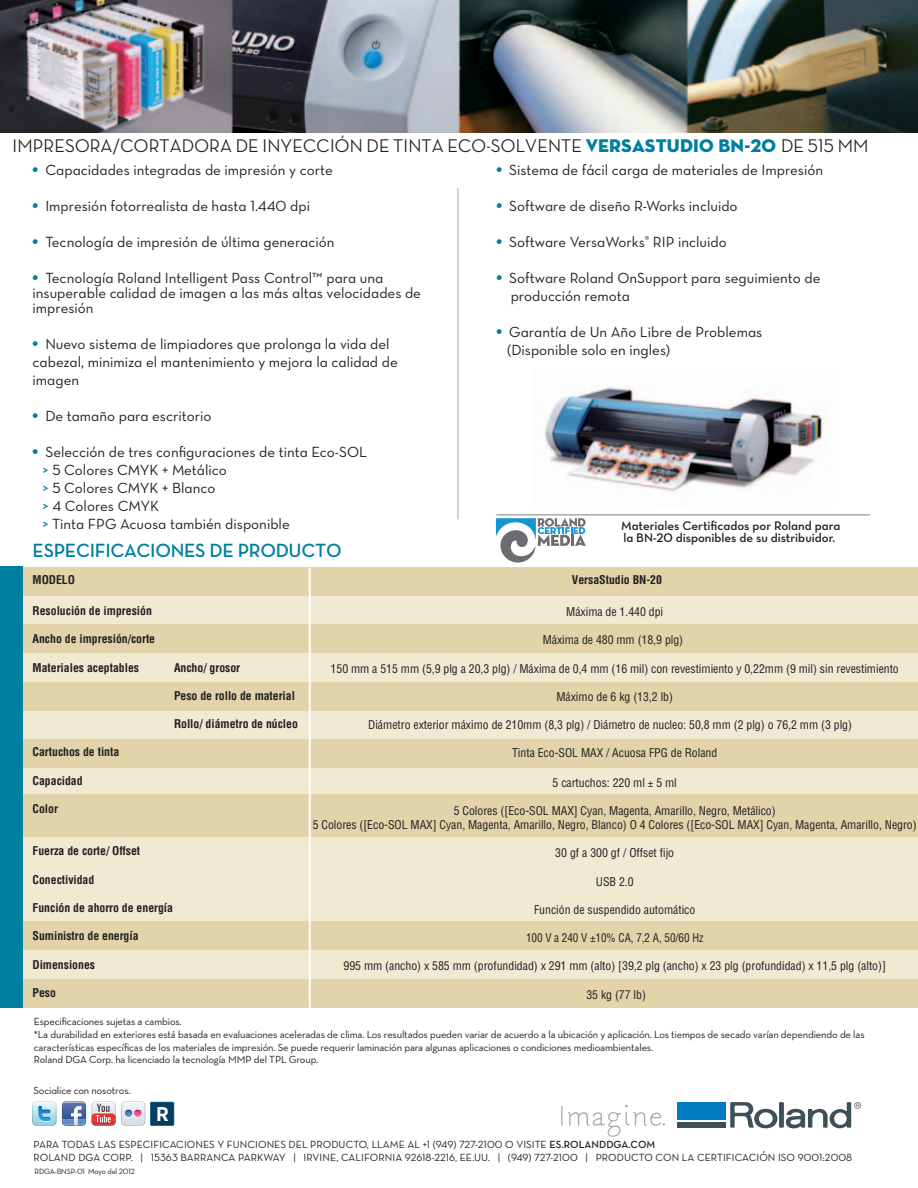
<style>
.page{position:relative;width:918px;height:1188px;background:#fff}
.page>*{position:absolute;margin:0;border:0;box-sizing:border-box;transform-origin:0 0}
.t1{font:700 20.55px "Neutraface 2 Text";color:#fff}
.t2{font:19.5px "Neutra Text Demi Alt";letter-spacing:-.015em;color:#0080a0}
.t3{font:500 18.75px "Neutra Disp";letter-spacing:.01em;color:#231f20}
.t4{font:15px/18px "Neutra Text Book Alt";color:#231f20}
.t5{font:12.75px/12px "Neutra Text Demi Alt";color:#231f20}
.t6{font:condensed 11.85px/14.1px "Helvetica LT Std";letter-spacing:-.005em;color:#231f20;text-align:center}
.t7{font:700 condensed 11.85px "Helvetica LT Std";letter-spacing:-.005em;color:#231f20}
.t8{font:condensed 11.85px "Helvetica LT Std";letter-spacing:-.005em;color:#231f20;scale:.94 1}
.t9{font:10.5px/12.6px "Neutra Text";letter-spacing:-.015em;color:#231f20}
.t10{font:10.5px/13.6px "Neutra Text Book Alt";letter-spacing:.005em;color:#231f20}
.t11{font:10.5px "Neutra Text Book Alt";letter-spacing:-.015em;color:#231f20}
.t12{font:7.8px "Neutra Text Book Alt";letter-spacing:-.02em;color:#231f20}
.s1{font-family:"Neutra Disp Titling";font-weight:400;color:#0080a0}
.s2{font-family:"Neutra Disp Titling";font-size:18px;color:#0080a0}
.s3{font-family:"Neutra Text Demi Alt";color:#0080a0}
.s4{font-size:11.25px}
.s5{font-family:"Neutra Text Demi Alt"}
</style>
<div class="page">
<div style="left:0;top:567px;width:918px;height:441px;background:#f1ead3"></div>
<div style="left:0;top:567px;width:918px;height:28px;background:#e2d3aa"></div>
<div style="left:0;top:624px;width:918px;height:28px;background:#e2d3aa"></div>
<div style="left:0;top:682px;width:918px;height:29px;background:#e2d3aa"></div>
<div style="left:0;top:739px;width:918px;height:29px;background:#e2d3aa"></div>
<div style="left:0;top:921px;width:918px;height:28px;background:#e2d3aa"></div>
<div style="left:0;top:979px;width:918px;height:29px;background:#e2d3aa"></div>
<div style="left:0;top:794px;width:918px;height:43px;background:#e2d3aa"></div>
<div style="left:0;top:567px;width:23px;height:441px;background:#0080a0"></div>
<hr style="left:309px;top:568px;width:2px;height:28px;background:#fff">
<hr style="left:309px;top:594px;width:2px;height:414px;background:#fff">
<img style="left:543px;top:387px;width:281px;height:106px">
<img style="left:0;top:0;width:917px;height:133px">
<svg style="left:150px;top:1102px;width:24px;height:24px"></svg>
<div style="left:151px;top:1102px;width:23px;height:23px;background:#063d60"></div>
<svg style="left:62px;top:1101px;width:24px;height:25px"></svg>
<svg style="left:32px;top:1101px;width:24px;height:25px"></svg>
<svg style="left:92px;top:1101px;width:53px;height:25px"></svg>
<hr style="left:917px;top:0;width:1px;height:145px;background:#0080a0">
<img style="left:917px;top:0;width:1px;height:54px">
<svg style="left:561px;top:1105px;width:104px;height:32px"></svg>
<div style="left:779px;top:1102px;width:5px;height:26px;background:#3d4f59"></div>
<svg style="left:730px;top:1102px;width:47px;height:26px"></svg>
<div style="left:677px;top:1122px;width:48px;height:6px;background:#3d4f59"></div>
<div style="left:677px;top:1102px;width:48px;height:17px;background:#007ac0"></div>
<svg style="left:786px;top:1102px;width:75px;height:27px"></svg>
<svg style="left:496px;top:518px;width:90px;height:45px"></svg>
<hr style="left:496px;top:514px;width:374px;height:2px;background:#a8a9ad">
<hr style="left:458px;top:188px;width:1px;height:331px;background:#a8a9ad">
<p class="t3" style="left:13px;top:136px;width:858px">IMPRESORA/CORTADORA DE INYECCIÓN DE TINTA ECO-SOLVENTE <span class="s1">VERSASTUDIO BN-20</span> DE 515 MM</p>
<p class="t4" style="left:496px;top:161px;width:328px"><span class="s2">•</span> Sistema de fácil carga de materiales de Impresión</p>
<p class="t4" style="left:496px;top:197px;width:243px"><span class="s2">•</span> Software de diseño R-Works incluido</p>
<p class="t4" style="left:496px;top:233px;width:232px"><span class="s2">•</span> Software VersaWorks<sup>®</sup> RIP incluido</p>
<p class="t4" style="left:511px;top:269px;width:311px;text-indent:-14px"><span class="s2">•</span> Software Roland OnSupport para seguimiento de producción remota</p>
<p class="t4" style="left:507px;top:323px;width:257px;text-indent:-11px"><span class="s2">•</span> Garantía de Un Año Libre de Problemas (Disponible solo en ingles)</p>
<p class="t4" style="left:33px;top:161px;width:302px"><span class="s2">•</span> Capacidades integradas de impresión y corte</p>
<p class="t4" style="left:33px;top:197px;width:279px"><span class="s2">•</span> Impresión fotorrealista de hasta 1.440 dpi</p>
<p class="t4" style="left:33px;top:233px;width:303px"><span class="s2">•</span> Tecnología de impresión de última generación</p>
<p class="t4" style="left:33px;top:271px;width:390px;line-height:15px"><span class="s2">•</span> Tecnología Roland Intelligent Pass Control™ para una insuperable calidad de imagen a las más altas velocidades de impresión</p>
<p class="t4" style="left:33px;top:335px;width:367px"><span class="s2">•</span> Nuevo sistema de limpiadores que prolonga la vida del cabezal, minimiza el mantenimiento y mejora la calidad de imagen</p>
<p class="t4" style="left:33px;top:407px;width:180px"><span class="s2">•</span> De tamaño para escritorio</p>
<p class="t4" style="left:43px;top:443px;width:326px;text-indent:-10px"><span class="s2">•</span> Selección de tres configuraciones de tinta Eco-SOL <span class="s3">&gt;</span> 5 Colores CMYK + Metálico<br><span class="s3">&gt;</span> 5 Colores CMYK + Blanco<br><span class="s3">&gt;</span> 4 Colores CMYK<br><span class="s3">&gt;</span> Tinta FPG Acuosa también disponible</p>
<p class="t5" style="left:621px;top:519px;width:221px">Materiales Certificados por Roland para la BN-20 disponibles de su distribuidor.</p>
<h2 class="t2" style="left:33px;top:539px;width:311px">ESPECIFICACIONES DE PRODUCTO</h2>
<p class="t7" style="left:33px;top:573px;width:44px">MODELO</p>
<p class="t7" style="left:572px;top:573px;width:92px">VersaStudio BN-20</p>
<p class="t7" style="left:33px;top:603px;width:121px">Resolución de impresión</p>
<p class="t7" style="left:33px;top:631px;width:124px">Ancho de impresión/corte</p>
<p class="t7" style="left:33px;top:660px;width:108px">Materiales aceptables</p>
<p class="t7" style="left:174px;top:660px;width:68px">Ancho/ grosor</p>
<p class="t7" style="left:174px;top:688px;width:122px">Peso de rollo de material</p>
<p class="t7" style="left:174px;top:716px;width:125px">Rollo/ diámetro de núcleo</p>
<p class="t7" style="left:33px;top:745px;width:88px">Cartuchos de tinta</p>
<p class="t7" style="left:33px;top:773px;width:52px">Capacidad</p>
<p class="t7" style="left:33px;top:801px;width:27px">Color</p>
<p class="t7" style="left:33px;top:844px;width:109px">Fuerza de corte/ Offset</p>
<p class="t7" style="left:33px;top:872px;width:63px">Conectividad</p>
<p class="t7" style="left:33px;top:900px;width:142px">Función de ahorro de energía</p>
<p class="t7" style="left:33px;top:929px;width:108px">Suministro de energía</p>
<p class="t7" style="left:33px;top:957px;width:64px">Dimensiones</p>
<p class="t7" style="left:33px;top:985px;width:25px">Peso</p>
<p class="t6" style="left:566px;top:605px;width:98px">Máxima de 1.440 dpi</p>
<p class="t6" style="left:543px;top:633px;width:142px">Máxima de 480 mm (18,9 plg)</p>
<p class="t6" style="left:331px;top:661px;width:570px">150 mm a 515 mm (5,9 plg a 20,3 plg) / Máxima de 0,4 mm (16 mil) con revestimiento y 0,22mm (9 mil) sin revestimiento</p>
<p class="t6" style="left:556px;top:689px;width:118px">Máximo de 6 kg (13,2 lb)</p>
<p class="t6" style="left:368px;top:718px;width:485px">Diámetro exterior máximo de 210mm (8,3 plg) / Diámetro de nucleo: 50,8 mm (2 plg) o 76,2 mm (3 plg)</p>
<p class="t6" style="left:512px;top:746px;width:207px">Tinta Eco-SOL MAX / Acuosa FPG de Roland</p>
<p class="t6" style="left:553px;top:775px;width:126px">5 cartuchos: 220 ml <span class="s4">±</span> 5 ml</p>
<p class="t6" style="left:313px;top:803px;width:606px">5 Colores ([Eco-SOL MAX] Cyan, Magenta, Amarillo, Negro, Metálico)<br>5 Colores ([Eco-SOL MAX] Cyan, Magenta, Amarillo, Negro, Blanco) O 4 Colores ([Eco-SOL MAX] Cyan, Magenta, Amarillo, Negro)</p>
<p class="t6" style="left:555px;top:846px;width:120px">30 gf a 300 gf / Offset fijo</p>
<p class="t6" style="left:596px;top:874px;width:39px">USB 2.0</p>
<p class="t6" style="left:534px;top:902px;width:163px">Función de suspendido automático</p>
<p class="t8" style="left:526px;top:930px;width:190px">100 V a 240 V ±10% CA, 7,2 A, 50/60 Hz</p>
<p class="t6" style="left:344px;top:959px;width:544px">995 mm (ancho) x 585 mm (profundidad) x 291 mm (alto) [39,2 plg (ancho) x 23 plg (profundidad) x 11,5 plg (alto)]</p>
<p class="t6" style="left:586px;top:987px;width:61px">35 kg (77 lb)</p>
<p class="t9" style="left:34px;top:1015px;width:832px">Especificaciones sujetas a cambios.<br>*La durabilidad en exteriores está basada en evaluaciones aceleradas de clima. Los resultados pueden variar de acuerdo a la ubicación y aplicación. Los tiempos de secado varían dependiendo de las características específicas de los materiales de impresión. Se puede requerir laminación para algunas aplicaciones o condiciones medioambientales.<br>Roland DGA Corp. ha licenciado la tecnología MMP del TPL Group.</p>
<p class="t11" style="left:34px;top:1084px;width:99px">Socialice con nosotros.</p>
<h1 class="t1" style="left:156px;top:1100px;width:14px">R</h1>
<p class="t10" style="left:33px;top:1137px;width:820px">PARA TODAS LAS ESPECIFICACIONES Y FUNCIONES DEL PRODUCTO, LLAME AL +1 (949) 727-2100 O VISITE <span class="s5">ES.ROLANDDGA.COM<br></span>ROLAND DGA CORP. | 15363 BARRANCA PARKWAY | IRVINE, CALIFORNIA 92618-2216, EE.UU. | (949) 727-2100 | PRODUCTO CON LA CERTIFICACIÓN ISO 9001:2008</p>
<p class="t12" style="left:35px;top:1167px;width:102px">RDGA-BNSP-01 Mayo del 2012</p>
</div>
